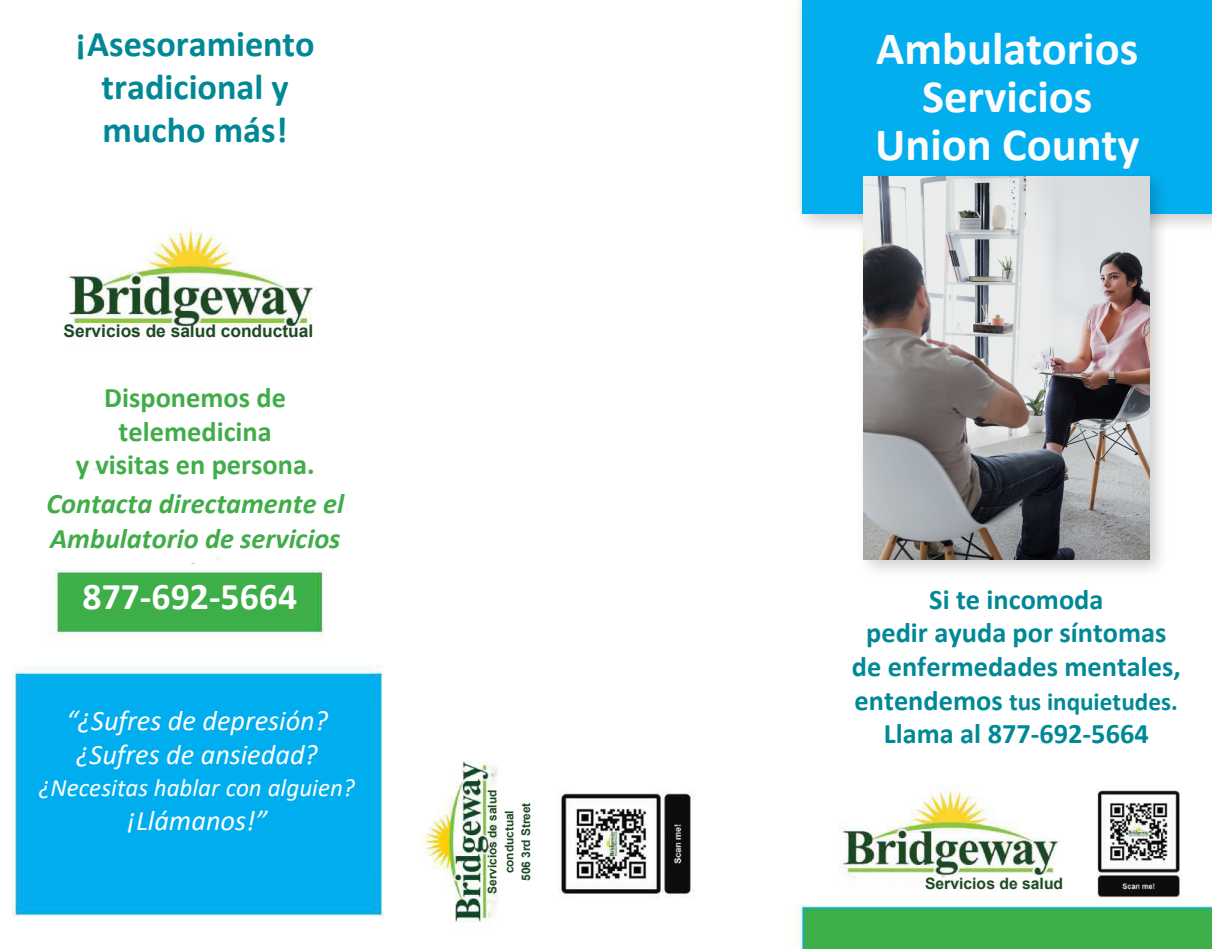
<style>
.page{position:relative;width:1212px;height:952px;background:#fff}
.page>*{position:absolute;margin:0;border:0;box-sizing:border-box;transform-origin:0 0}
.t1{font:700 46.5px/48px "Calibri";color:#fcfcfc;text-align:center}
.t2{font:700 37.8px "Calibri";color:#fff}
.t3{font:700 36.3px/42.9px "Calibri";color:#008897;text-align:center}
.t4{font:700 28.35px/33.6px "Calibri";color:#008897;text-align:center}
.t5{font:italic 28.35px/34.7px "Calibri";color:#fff;text-align:center}
.t6{font:italic 700 28.35px/34.7px "Calibri";color:#40ad49}
.t7{font:700 28.35px/33.6px "Calibri";color:#40ad49;text-align:center}
.t8{font:italic 25.2px "Calibri";color:#fff}
.t9{font:700 25.2px "Calibri";color:#008897}
.t10{font:700 17.4px "Arial";color:#1e4923}
.t11{font:700 15.75px "Arial";color:#1e4923}
.t12{font:700 11.85px/16.8px "Arial";color:#1e4923;text-align:center}
.s1{font-size:28.35px}
</style>
<div class="page">
<img style="left:12px;top:225px;width:1200px;height:723px">
<div style="left:25px;top:702px;width:344px;height:35px;background:#00adef"></div>
<hr style="left:369px;top:702px;width:1px;height:35px;background:#00adef">
<div style="left:25px;top:737px;width:344px;height:34px;background:#00adef"></div>
<hr style="left:369px;top:737px;width:1px;height:34px;background:#00adef">
<div style="left:25px;top:771px;width:344px;height:31px;background:#00adef"></div>
<hr style="left:369px;top:771px;width:1px;height:31px;background:#00adef">
<div style="left:25px;top:802px;width:344px;height:72px;background:#00adef"></div>
<hr style="left:25px;top:874px;width:344px;height:1px;background:#00adef">
<hr style="left:369px;top:802px;width:1px;height:72px;background:#00adef">
<div style="left:80px;top:573px;width:220px;height:46px;background:#3eae48"></div>
<hr style="left:80px;top:619px;width:220px;height:1px;background:#3eae48">
<hr style="left:300px;top:573px;width:1px;height:46px;background:#3eae48">
<div style="left:802px;top:147px;width:410px;height:438px;background:#fff"></div>
<img style="left:788px;top:0;width:424px;height:241px">
<div style="left:802px;top:0;width:410px;height:213px;background:#03aeef"></div>
<img style="left:850px;top:176px;width:327px;height:410px">
<img style="left:863px;top:177px;width:286px;height:382px">
<p class="t3" style="left:75px;top:22px;width:241px">¡Asesoramiento tradicional y mucho más!</p>
<p class="t10" style="left:64px;top:319px;width:251px">Servicios de salud conductual</p>
<p class="t7" style="left:76px;top:380px;width:240px">Disponemos de telemedicina<br>y visitas en persona.</p>
<p class="t6" style="left:46px;top:485px;width:299px">Contacta directamente el<br>Ambulatorio de servicios</p>
<h1 class="t1" style="left:875px;top:23px;width:266px">Ambulatorios<br>Servicios<br>Union County</h1>
<h2 class="t2" style="left:83px;top:570px;width:216px">877-692-5664</h2>
<p class="t4" style="left:852px;top:582px;width:330px">Si te incomoda<br>pedir ayuda por síntomas de enfermedades mentales,</p>
<p class="t9" style="left:854px;top:683px;width:325px"><span class="s1">entendemos</span> tus inquietudes.</p>
<p class="t4" style="left:884px;top:716px;width:266px">Llama al 877-692-5664</p>
<p class="t5" style="left:66px;top:701px;width:263px">“¿Sufres de depresión? ¿Sufres de ansiedad?</p>
<p class="t8" style="left:39px;top:770px;width:317px">¿Necesitas hablar con alguien?</p>
<p class="t5" style="left:127px;top:801px;width:142px">¡Llámanos!”</p>
<p class="t12" style="left:484px;top:893px;width:106px;rotate:-90deg">Servicios de salud conductual<br>506 3rd Street</p>
<p class="t11" style="left:925px;top:872px;width:140px">Servicios de salud</p>
</div>
